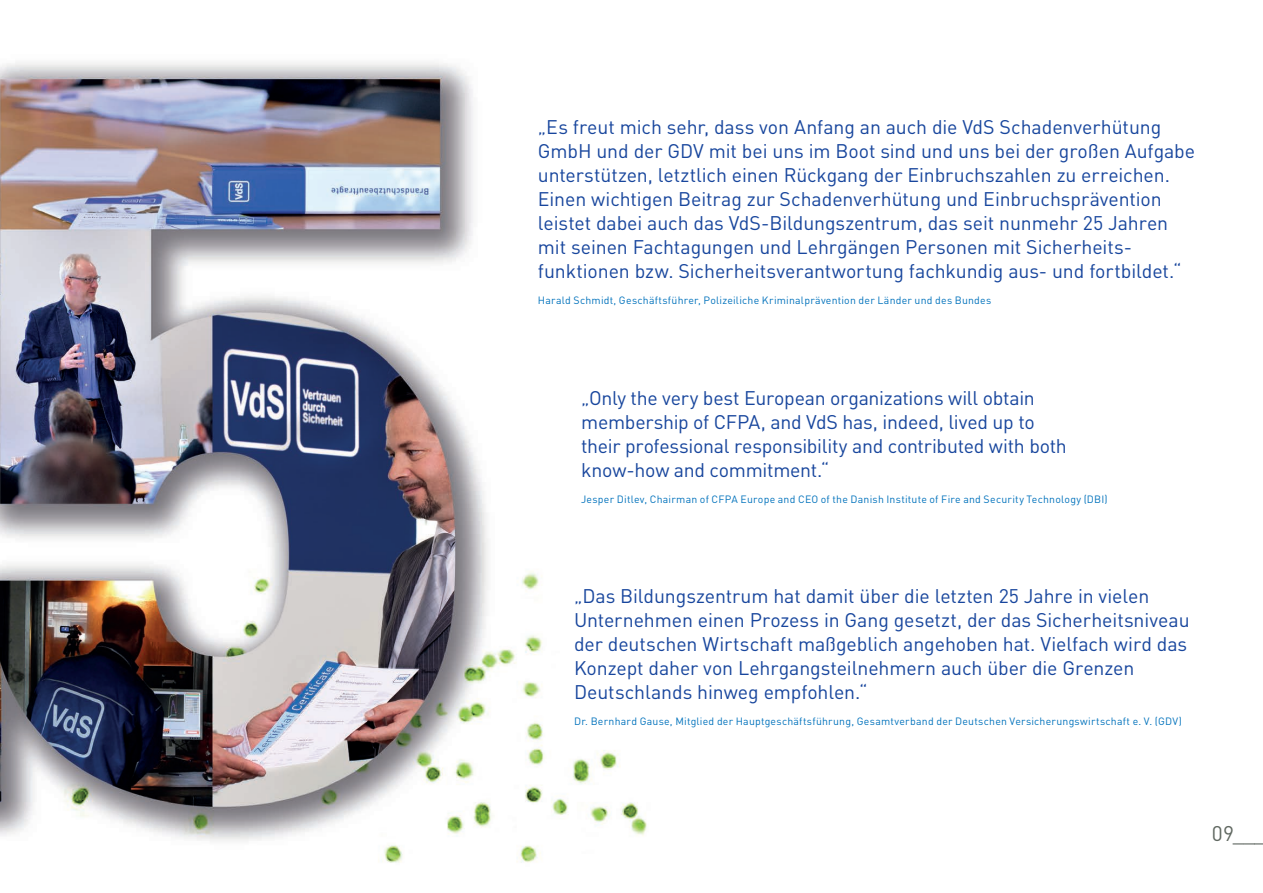
<style>
.page{position:relative;width:1263px;height:893px;background:#fff}
.page>*{position:absolute;margin:0;border:0;box-sizing:border-box;transform-origin:0 0}
.t1{font:21px "DIN Pro";color:#606861}
.t2{font:19.5px/24px "DIN Pro";letter-spacing:-.005em;color:#18469d}
.t3{font:10.5px "DIN Pro";letter-spacing:.02em;color:#0072bc}
</style>
<div class="page">
<img style="left:0;top:62px;width:647px;height:801px">
<div style="left:631px;top:684px;width:82px;height:96px;background:#fff"></div>
<p class="t2" style="left:538px;top:113px;width:659px">„Es freut mich sehr, dass von Anfang an auch die VdS Schadenverhütung GmbH und der GDV mit bei uns im Boot sind und uns bei der großen Aufgabe unterstützen, letztlich einen Rückgang der Einbruchszahlen zu erreichen.<br>Einen wichtigen Beitrag zur Schadenverhütung und Einbruchsprävention leistet dabei auch das VdS-Bildungszentrum, das seit nunmehr 25 Jahren mit seinen Fachtagungen und Lehrgängen Personen mit Sicherheits&shy;funktionen bzw. Sicherheitsverantwortung fachkundig aus- und fortbildet.“</p>
<p class="t3" style="left:538px;top:292px;width:455px">Harald Schmidt, Geschäftsführer, Polizeiliche Kriminalprävention der Länder und des Bundes</p>
<p class="t2" style="left:581px;top:384px;width:487px">„Only the very best European organizations will obtain membership of CFPA, and VdS has, indeed, lived up to their professional responsibility and contributed with both know-how and commitment.“</p>
<p class="t3" style="left:581px;top:491px;width:528px">Jesper Ditlev, Chairman of CFPA Europe and CEO of the Danish Institute of Fire and Security Technology (DBI)</p>
<p class="t2" style="left:574px;top:581px;width:617px">„Das Bildungszentrum hat damit über die letzten 25 Jahre in vielen Unternehmen einen Prozess in Gang gesetzt, der das Sicherheitsniveau der deutschen Wirtschaft maßgeblich angehoben hat. Vielfach wird das Konzept daher von Lehrgangsteilnehmern auch über die Grenzen Deutschlands hinweg empfohlen.“</p>
<p class="t3" style="left:574px;top:713px;width:609px">Dr. Bernhard Gause, Mitglied der Hauptgeschäftsführung, Gesamtverband der Deutschen Versicherungswirtschaft e. V. (GDV)</p>
<p class="t1" style="left:1212px;top:817px;width:55px">09___</p>
</div>
